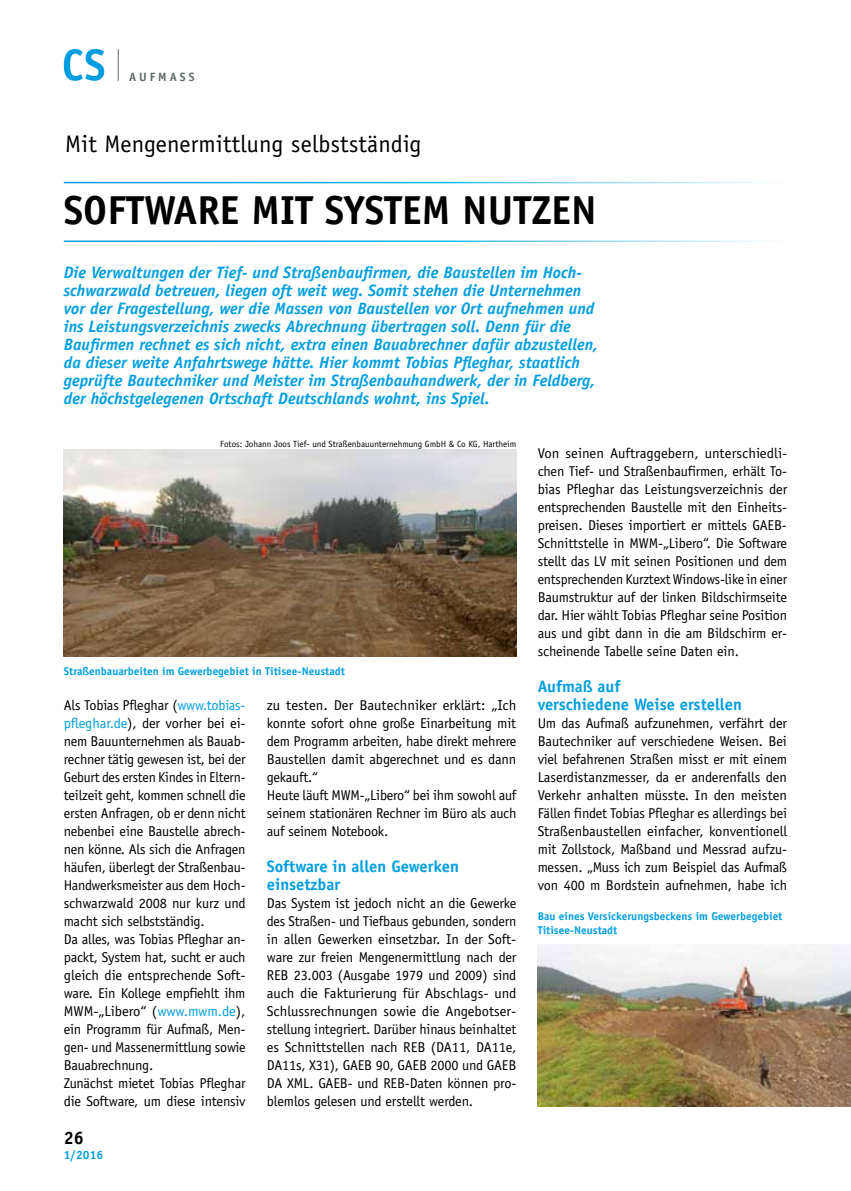
<style>
.page{position:relative;width:851px;height:1191px;background:#fff}
.page>*{position:absolute;margin:0;border:0;box-sizing:border-box;transform-origin:0 0}
.t1{font:700 40.5px "Officina Sans Std";color:#000}
.t2{font:24px "Officina Sans Std";letter-spacing:.01em;color:#000}
.t3{font:700 18px "Officina Sans Std";color:#000}
.t4{font:italic 700 16.5px/18px "Officina Sans Std";color:#009ee0}
.t5{font:700 16.5px/18px "Officina Sans Std";color:#009ee0}
.t6{font:14.25px/18px "Officina Sans Std";letter-spacing:-.015em;color:#000;text-align:justify}
.t7{font:700 12px "Officina Sans Std";letter-spacing:.25em;color:#5d6867}
.t8{font:700 12px "Officina Sans Std";color:#009ee0}
.t9{font:700 11.25px/13.5px "Officina Sans Std";color:#009ee0}
.t10{font:9px "Officina Sans Std";color:#000}
.s1{color:#009ee0}
</style>
<div class="page">
<hr style="left:118px;top:49px;width:1px;height:32px;background:#5d6867">
<svg style="left:64px;top:49px;width:40px;height:32px"></svg>
<img style="left:64px;top:449px;width:452px;height:207px">
<img style="left:537px;top:944px;width:313px;height:162px">
<p class="t7" style="left:129px;top:69px;width:67px">AUFMASS</p>
<h2 class="t2" style="left:65px;top:130px;width:358px">Mit Mengenermittlung selbstständig</h2>
<h1 class="t1" style="left:64px;top:185px;width:534px">software mit system nutzen</h1>
<p class="t4" style="left:64px;top:263px;width:535px">Die Verwaltungen der Tief- und Straßenbaufirmen, die Baustellen im Hoch&shy;schwarzwald betreuen, liegen oft weit weg. Somit stehen die Unternehmen vor der Fragestellung, wer die Massen von Baustellen vor Ort aufnehmen und ins Leistungsverzeichnis zwecks Abrechnung übertragen soll. Denn für die Baufirmen rechnet es sich nicht, extra einen Bauabrechner dafür abzustellen, da dieser weite Anfahrtswege hätte. Hier kommt Tobias Pfleghar, staatlich geprüfte Bautechniker und Meister im Straßenbauhandwerk, der in Feldberg, der höchstgelegenen Ortschaft Deutschlands wohnt, ins Spiel.</p>
<p class="t10" style="left:220px;top:438px;width:297px">Fotos: Johann Joos Tief- und Straßenbauunternehmung GmbH &amp; Co KG, Hartheim</p>
<p class="t9" style="left:64px;top:664px;width:282px">Straßenbauarbeiten im Gewerbegebiet in Titisee-N eustadt</p>
<p class="t6" style="left:64px;top:696px;width:183px;text-align:left">Als Tobias Pfleghar (<span class="s1">www.tobias&shy;pfleghar.de</span>), der vorher bei ei&shy;nem Bauunternehmen als Bauab&shy;rechner tätig gewesen ist, bei der<br>Geburt des ersten Kindes in Eltern&shy;teilzeit geht, kommen schnell die ersten Anfragen, ob er denn nicht nebenbei eine Baustelle abrech&shy;nen könne. Als sich die Anfragen häufen, überlegt der Straßenbau-<br>Handwerksmeister aus dem Hoch&shy;schwarzwald 2008 nur kurz und macht sich selbstständig.<br>Da alles, was Tobias Pfleghar an&shy;packt, System hat, sucht er auch gleich die entsprechende Soft&shy;ware. Ein Kollege empfiehlt ihm<br>MWM-„Libero“ (<span class="s1">www.mwm.de</span>), ein Programm für Aufmaß, Men&shy;gen- und Massenermittlung sowie<br>Bauabrechnung.<br>Zunächst mietet Tobias Pfleghar die Software, um diese intensiv</p>
<p class="t6" style="left:267px;top:696px;width:251px;text-align:left">zu testen. Der Bautechniker erklärt: „Ich konnte sofort ohne große Einarbeitung mit dem Programm arbeiten, habe direkt mehrere Baustellen damit abgerechnet und es dann gekauft.“<br>Heute läuft MWM-„Libero“ bei ihm sowohl auf seinem stationären Rechner im Büro als auch auf seinem Notebook.</p>
<p class="t5" style="left:267px;top:857px;width:193px">Software in allen Gewerken einsetzbar</p>
<p class="t6" style="left:267px;top:894px;width:251px">Das System ist jedoch nicht an die Gewerke des Straßen- und Tiefbaus gebunden, sondern in allen Gewerken einsetzbar. In der Soft&shy;ware zur freien Mengenermittlung nach der REB 23.003 (Ausgabe 1979 und 2009) sind auch die Fakturierung für Abschlags- und Schlussrechnungen sowie die Angebotser&shy;stellung integriert. Darüber hinaus beinhaltet es Schnittstellen nach REB (DA11, DA11e, DA11s, X31), GAEB 90, GAEB 2000 und GAEB DA XML. GAEB- und REB-Daten können pro&shy;blemlos gelesen und erstellt werden.</p>
<p class="t3" style="left:64px;top:1127px;width:22px">26</p>
<p class="t8" style="left:64px;top:1147px;width:41px">1/2016</p>
<p class="t6" style="left:537px;top:444px;width:251px">Von seinen Auftraggebern, unterschiedli&shy;chen Tief- und Straßenbaufirmen, erhält To&shy;bias Pfleghar das Leistungsverzeichnis der entsprechenden Baustelle mit den Einheits&shy;preisen. Dieses importiert er mittels GAEB-Schnittstelle in MWM-„Libero“. Die Software stellt das LV mit seinen Positionen und dem entsprechenden Kurztext Windows-like in einer Baumstruktur auf der linken Bildschirmseite dar. Hier wählt Tobias Pfleghar seine Position aus und gibt dann in die am Bildschirm er&shy;scheinende Tabelle seine Daten ein.</p>
<p class="t5" style="left:537px;top:677px;width:206px">Aufmaß auf<br>verschiedene Weise erstellen</p>
<p class="t6" style="left:537px;top:714px;width:251px">Um das Aufmaß aufzunehmen, verfährt der Bautechniker auf verschiedene Weisen. Bei viel befahrenen Straßen misst er mit einem Laserdistanzmesser, da er anderenfalls den Verkehr anhalten müsste. In den meisten Fällen findet Tobias Pfleghar es allerdings bei Straßenbaustellen einfacher, konventionell mit Zollstock, Maßband und Messrad aufzu&shy;messen. „Muss ich zum Beispiel das Aufmaß von 400 m Bordstein aufnehmen, habe ich</p>
<p class="t9" style="left:537px;top:909px;width:246px">Bau eines Versickerungsbeckens im Gewerbegebiet<br>Titisee-N eustadt</p>
</div>
